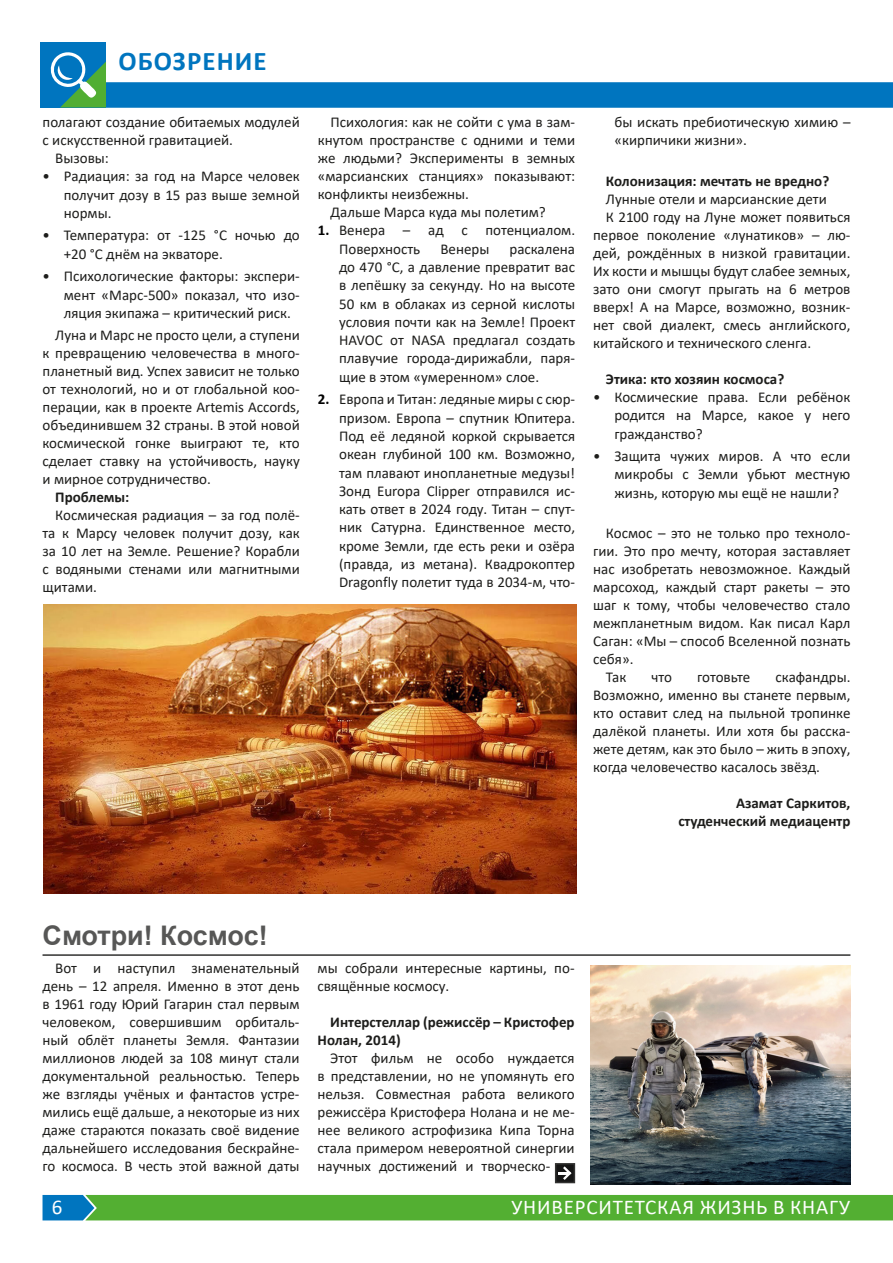
<style>
.page{position:relative;width:893px;height:1263px;background:#fff}
.page>*{position:absolute;margin:0;border:0;box-sizing:border-box;transform-origin:0 0}
.Заголовок{font:700 27px "Arial";letter-spacing:-.005em;color:#575756}
.Текст_статьи{font:700 27px "Calibri";letter-spacing:.04em;color:#0075bf}
.t1{font:21px "Calibri";letter-spacing:.04em;color:#fff}
.Текст_статьи-2{font:15px/18px "Calibri";color:#1d1d1b;text-align:justify}
.Заголовок_в_тексте{font:700 15px/18px "Calibri";color:#1d1d1b}
.Подпись_автора{font:700 15px "Calibri";color:#1d1d1b}
.s1{font-weight:700;color:#000}
</style>
<div class="page">
<div style="left:43px;top:1195px;width:850px;height:25px;background:#53af32"></div>
<hr style="left:43px;top:954px;width:807px;height:2px;background:#323231">
<div style="left:41px;top:42px;width:65px;height:66px;background:#0075bf"></div>
<svg style="left:50px;top:52px;width:843px;height:56px"></svg>
<img style="left:44px;top:605px;width:533px;height:288px">
<img style="left:590px;top:965px;width:260px;height:219px">
<svg style="left:558px;top:1166px;width:14px;height:14px"></svg>
<svg style="left:559px;top:1166px;width:12px;height:14px"></svg>
<div style="left:555px;top:1163px;width:20px;height:20px;border:2px solid #323231"></div>
<p class="Текст_статьи" style="left:119px;top:42px;width:150px">ОБОЗРЕНИЕ</p>
<p class="Текст_статьи-2" style="left:43px;top:113px;width:259px">полагают создание обитаемых модулей с искусственной гравитацией.</p>
<p class="Текст_статьи-2" style="left:55px;top:149px;width:55px">Вызовы:</p>
<p class="Текст_статьи-2" style="left:64px;top:167px;width:238px;text-indent:-21px">• Радиация: за год на Марсе человек получит дозу в 15 раз выше земной нормы.</p>
<p class="Текст_статьи-2" style="left:64px;top:226px;width:238px;text-indent:-21px">• Температура: от -125 °C ночью до +20 °C днём на экваторе.</p>
<p class="Текст_статьи-2" style="left:64px;top:267px;width:238px;text-indent:-21px">• Психологические факторы: экспери&shy;мент «Марс-500» показал, что изо&shy;ляция экипажа – критический риск.</p>
<p class="Текст_статьи-2" style="left:43px;top:326px;width:259px;text-indent:13px">Луна и Марс не просто цели, а ступени к превращению человечества в много&shy;планетный вид. Успех зависит не только от технологий, но и от глобальной коо&shy;перации, как в проекте Artemis Accords, объединившем 32 страны. В этой новой космической гонке выиграют те, кто сделает ставку на устойчивость, науку и мирное сотрудничество.</p>
<p class="Заголовок_в_тексте" style="left:55px;top:488px;width:76px">Проблемы:</p>
<p class="Текст_статьи-2" style="left:43px;top:506px;width:259px;text-indent:13px">Космическая радиация – за год полё&shy;та к Марсу человек получит дозу, как за 10 лет на Земле. Решение? Корабли с водяными стенами или магнитными щитами.</p>
<p class="Текст_статьи-2" style="left:318px;top:113px;width:259px;text-indent:13px">Психология: как не сойти с ума в зам&shy;кнутом пространстве с одними и теми же людьми? Эксперименты в земных «марсианских станциях» показывают: конфликты неизбежны.</p>
<p class="Текст_статьи-2" style="left:331px;top:203px;width:217px">Дальше Марса куда мы полетим?</p>
<p class="Текст_статьи-2" style="left:339px;top:221px;width:238px;text-indent:-21px"><span class="s1">1.</span> Венера – ад с потенциалом.<br>Поверхность</p>
<p class="Текст_статьи-2" style="left:440px;top:239px;width:50px">Венеры</p>
<p class="Текст_статьи-2" style="left:339px;top:239px;width:238px;text-indent:170px">раскалена до 470 °C, а давление превратит вас в лепёшку за секунду. Но на высоте 50 км в облаках из серной кислоты условия почти как на Земле! Проект HAVOC от NASA предлагал создать плавучие города-дирижабли, паря&shy;щие в этом «умеренном» слое.</p>
<p class="Текст_статьи-2" style="left:339px;top:390px;width:238px;text-indent:-21px"><span class="s1">2.</span> Европа и Титан: ледяные миры с сюр&shy;призом. Европа – спутник Юпитера.<br>Под её ледяной коркой скрывается океан глубиной 100 км. Возможно, там плавают инопланетные медузы!<br>Зонд Europa Clipper отправился ис&shy;кать ответ в 2024 году. Титан – спут&shy;ник Сатурна. Единственное место, кроме Земли, где есть реки и озёра (правда, из метана). Квадрокоптер Dragonfly полетит туда в 2034-м, что-</p>
<p class="Текст_статьи-2" style="left:614px;top:113px;width:238px">бы искать пребиотическую химию – «кирпичики жизни».</p>
<p class="Заголовок_в_тексте" style="left:606px;top:171px;width:225px">Колонизация: мечтать не вредно?</p>
<p class="Текст_статьи-2" style="left:606px;top:189px;width:222px">Лунные отели и марсианские дети</p>
<p class="Текст_статьи-2" style="left:593px;top:207px;width:259px;text-indent:13px">К 2100 году на Луне может появиться первое поколение «лунатиков» – лю&shy;дей, рождённых в низкой гравитации.<br>Их кости и мышцы будут слабее земных, зато они смогут прыгать на 6 метров вверх! А на Марсе, возможно, возник&shy;нет свой диалект, смесь английского, китайского и технического сленга.</p>
<p class="Заголовок_в_тексте" style="left:606px;top:369px;width:180px">Этика: кто хозяин космоса?</p>
<p class="Текст_статьи-2" style="left:614px;top:387px;width:238px;text-indent:-21px">• Космические права. Если ребёнок родится на Марсе, какое у него гражданство?</p>
<p class="Текст_статьи-2" style="left:614px;top:447px;width:238px;text-indent:-21px">• Защита чужих миров. А что если микробы с Земли убьют местную жизнь, которую мы ещё не нашли?</p>
<p class="Текст_статьи-2" style="left:593px;top:524px;width:259px;text-indent:13px">Космос – это не только про техноло&shy;гии. Это про мечту, которая заставляет нас изобретать невозможное. Каждый марсоход, каждый старт ракеты – это шаг к тому, чтобы человечество стало межпланетным видом. Как писал Карл Саган: «Мы – способ Вселенной познать себя».</p>
<p class="Текст_статьи-2" style="left:606px;top:668px;width:22px">Так</p>
<p class="Текст_статьи-2" style="left:651px;top:668px;width:22px">что</p>
<p class="Текст_статьи-2" style="left:697px;top:668px;width:55px">готовьте</p>
<p class="Текст_статьи-2" style="left:593px;top:668px;width:259px;text-indent:182px">скафандры.<br>Возможно, именно вы станете первым, кто оставит след на пыльной тропинке далёкой планеты. Или хотя бы расска&shy;жете детям, как это было – жить в эпоху, когда человечество касалось звёзд.</p>
<p class="Подпись_автора" style="left:736px;top:792px;width:116px">Азамат Саркитов,</p>
<p class="Подпись_автора" style="left:678px;top:810px;width:174px">студенческий медиацентр</p>
<p class="Заголовок" style="left:43px;top:917px;width:227px">Смотри! Космос!</p>
<p class="Текст_статьи-2" style="left:43px;top:958px;width:259px;text-indent:13px">Вот и наступил знаменательный день – 12 апреля. Именно в этот день в 1961 году Юрий Гагарин стал первым человеком, совершившим орбиталь&shy;ный облёт планеты Земля. Фантазии миллионов людей за 108 минут стали документальной реальностью. Теперь же взгляды учёных и фантастов устре&shy;мились ещё дальше, а некоторые из них даже стараются показать своё видение дальнейшего исследования бескрайне&shy;го космоса. В честь этой важной даты</p>
<p class="Текст_статьи-2" style="left:318px;top:958px;width:259px">мы собрали интересные картины, по&shy;свящённые космосу.</p>
<p class="Заголовок_в_тексте" style="left:318px;top:1013px;width:259px;text-indent:13px">Интерстеллар (режиссёр – Кристофер<br>Нолан, 2014)</p>
<p class="Текст_статьи-2" style="left:318px;top:1048px;width:259px;text-indent:13px">Этот фильм не особо нуждается в представлении, но не упомянуть его нельзя. Совместная работа великого режиссёра Кристофера Нолана и не ме&shy;нее великого астрофизика Кипа Торна стала примером невероятной синергии научных достижений и творческо-</p>
<h2 class="t1" style="left:52px;top:1193px;width:12px">6</h2>
<h2 class="t1" style="left:511px;top:1193px;width:340px">УНИВЕРСИТЕТСКАЯ ЖИЗНЬ В КНАГУ</h2>
</div>
